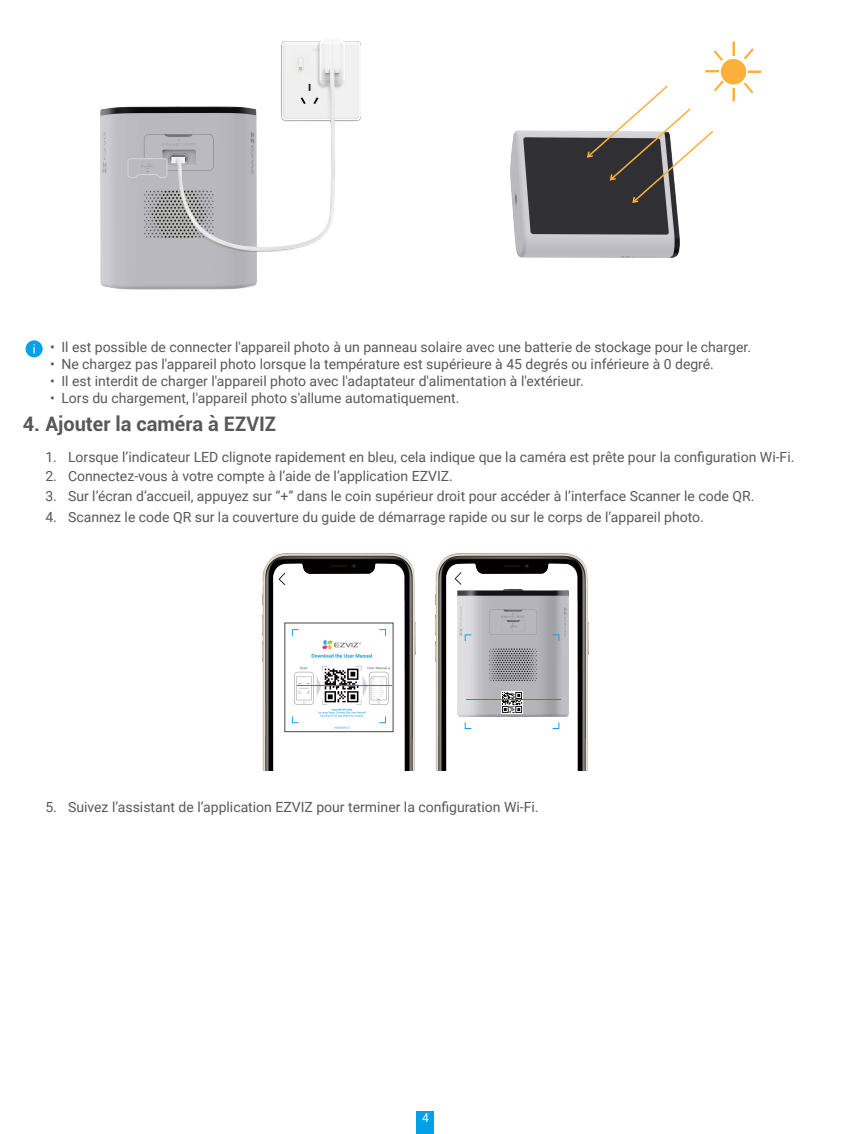
<style>
.page{position:relative;width:851px;height:1134px;background:#fff}
.page>*{position:absolute;margin:0;border:0;box-sizing:border-box;transform-origin:0 0}
.t1{font:700 20px "Roboto";color:#595857}
.t2{font:14px "Roboto";color:#595857}
.t3{font:12px "Roboto";color:#fff}
</style>
<div class="page">
<div style="left:417px;top:1111px;width:17px;height:23px;background:#00a1e9"></div>
<img style="left:100px;top:106px;width:177px;height:184px">
<svg style="left:127px;top:158px;width:40px;height:20px"></svg>
<img style="left:171px;top:40px;width:189px;height:211px">
<img style="left:510px;top:130px;width:170px;height:128px">
<svg style="left:705px;top:70px;width:13px;height:2px"></svg>
<svg style="left:747px;top:71px;width:14px;height:1px"></svg>
<svg style="left:586px;top:80px;width:138px;height:124px"></svg>
<svg style="left:744px;top:82px;width:9px;height:12px"></svg>
<svg style="left:732px;top:88px;width:2px;height:13px"></svg>
<svg style="left:713px;top:50px;width:10px;height:11px"></svg>
<svg style="left:744px;top:48px;width:10px;height:12px"></svg>
<svg style="left:732px;top:42px;width:2px;height:14px"></svg>
<div style="left:720px;top:59px;width:26px;height:25px;background:#fbb03b;border-radius:50%"></div>
<div style="left:26px;top:340px;width:17px;height:17px;background:#00a1e9;border-radius:50%"></div>
<img style="left:435px;top:553px;width:154px;height:218px">
<img style="left:262px;top:553px;width:154px;height:218px">
<hr style="left:466px;top:699px;width:94px;height:1px;background:#158ecf">
<div style="left:284px;top:622px;width:109px;height:110px;border:1px solid #585757"></div>
<img style="left:323px;top:667px;width:37px;height:37px">
<hr style="left:297px;top:685px;width:94px;height:1px;background:#158ecf">
<p class="t2" style="left:50px;top:337px;width:702px">• Il est possible de connecter l'appareil photo à un panneau solaire avec une batterie de stockage pour le charger.</p>
<p class="t2" style="left:50px;top:354px;width:665px">• Ne chargez pas l'appareil photo lorsque la température est supérieure à 45 degrés ou inférieure à 0 degré.</p>
<p class="t2" style="left:50px;top:371px;width:535px">• Il est interdit de charger l'appareil photo avec l'adaptateur d'alimentation à l'extérieur.</p>
<p class="t2" style="left:50px;top:388px;width:411px">• Lors du chargement, l'appareil photo s'allume automatiquement.</p>
<h1 class="t1" style="left:23px;top:410px;width:255px">4. Ajouter la caméra à EZVIZ</h1>
<p class="t2" style="left:45px;top:447px;width:750px">1. Lorsque l’indicateur LED clignote rapidement en bleu, cela indique que la caméra est prête pour la configuration Wi-Fi.</p>
<p class="t2" style="left:45px;top:466px;width:409px">2. Connectez-vous à votre compte à l’aide de l’application EZVIZ.</p>
<p class="t2" style="left:45px;top:486px;width:710px">3. Sur l’écran d’accueil, appuyez sur “+” dans le coin supérieur droit pour accéder à l’interface Scanner le code QR.</p>
<p class="t2" style="left:45px;top:507px;width:660px">4. Scannez le code QR sur la couverture du guide de démarrage rapide ou sur le corps de l’appareil photo.</p>
<p class="t2" style="left:45px;top:797px;width:494px">5. Suivez l’assistant de l’application EZVIZ pour terminer la configuration Wi-Fi.</p>
<p class="t3" style="left:422px;top:1109px;width:8px">4</p>
</div>
